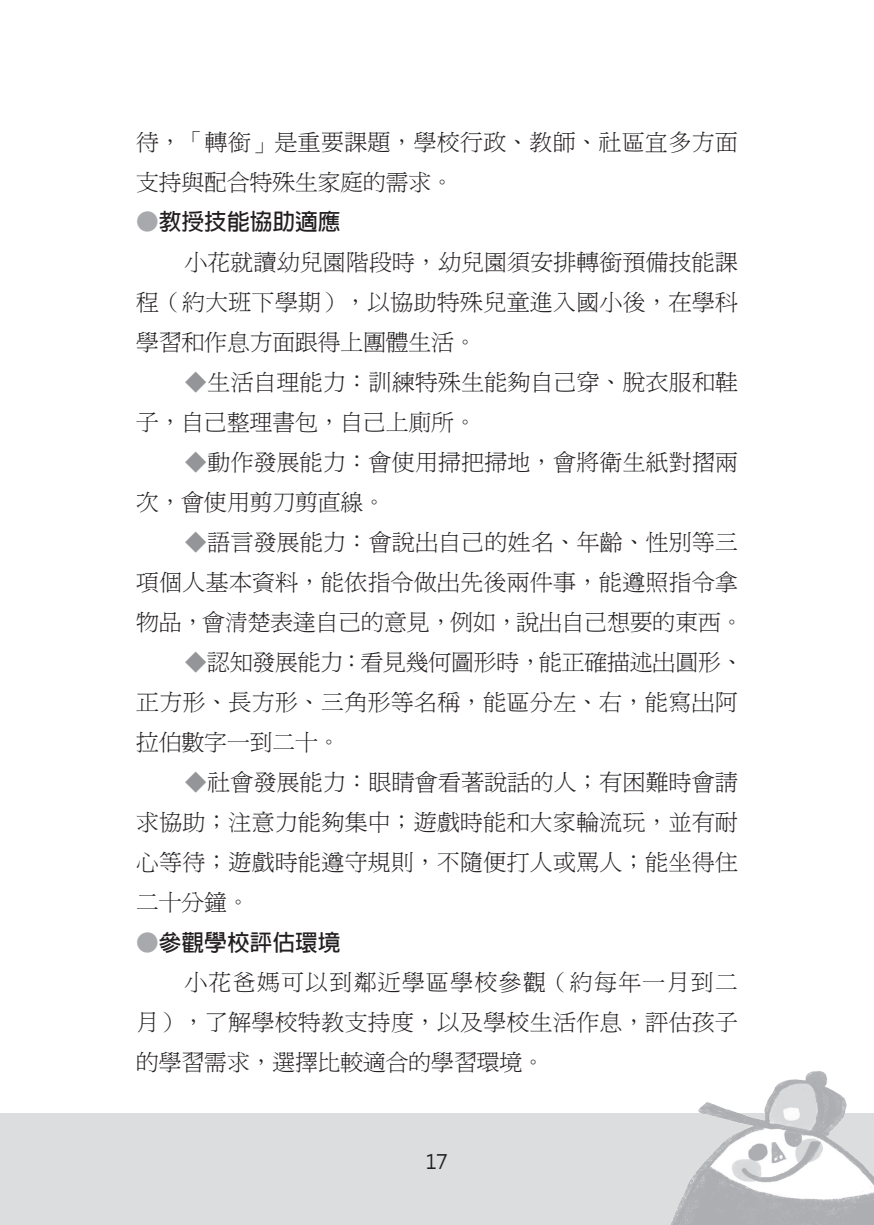
<style>
.page{position:relative;width:874px;height:1225px;background:#fff}
.page>*{position:absolute;margin:0;border:0;box-sizing:border-box;transform-origin:0 0}
.t1{font:22.6px/40px "P Ming Li U";letter-spacing:.02em;color:#231f20}
.t2{font:22.6px/40px "P Ming Li U";color:#231f20}
.t3{font:700 22.6px "Adobe Fan Heiti Std";color:#231f20}
.t4{font:19.8px "Microsoft Jheng Hei";color:#231f20}
.s1{color:#a8a9ad}
.s2{color:#939598}
</style>
<div class="page">
<div style="left:0;top:1113px;width:873px;height:112px;background:#dcdddf"></div>
<img style="left:671px;top:1071px;width:202px;height:154px">
<p class="t1" style="left:136px;top:122px;width:602px">待，「轉銜」是重要課題，學校行政、教師、社區宜多方面支持與配合特殊生家庭的需求。</p>
<p class="t3" style="left:136px;top:208px;width:206px"><span class="s1">●</span>教授技能協助適應</p>
<p class="t1" style="left:136px;top:242px;width:603px;text-align:justify;text-indent:48px">小花就讀幼兒園階段時，幼兒園須安排轉銜預備技能課程（約大班下學期），以協助特殊兒童進入國小後，在學科學習和作息方面跟得上團體生活。</p>
<p class="t1" style="left:136px;top:362px;width:603px;text-indent:48px"><span class="s2">◆</span>生活自理能力：訓練特殊生能夠自己穿、脫衣服和鞋子，自己整理書包，自己上廁所。</p>
<p class="t1" style="left:136px;top:442px;width:603px;text-indent:48px"><span class="s2">◆</span>動作發展能力：會使用掃把掃地，會將衛生紙對摺兩次，會使用剪刀剪直線。</p>
<p class="t1" style="left:136px;top:522px;width:608px;text-indent:48px"><span class="s2">◆</span>語言發展能力：會說出自己的姓名、年齡、性別等三項個人基本資料，能依指令做出先後兩件事，能遵照指令拿物品，會清楚表達自己的意見，例如，說出自己想要的東西。</p>
<p class="t2" style="left:136px;top:642px;width:608px;text-indent:48px"><span class="s2">◆</span>認知發展能力：看見幾何圖形時，能正確描述出圓形、正方形、長方形、三角形等名稱，能區分左、右，能寫出阿拉伯數字一到二十。</p>
<p class="t1" style="left:136px;top:762px;width:603px;text-align:justify;text-indent:48px"><span class="s2">◆</span>社會發展能力：眼睛會看著說話的人；有困難時會請求協助；注意力能夠集中；遊戲時能和大家輪流玩，並有耐心等待；遊戲時能遵守規則，不隨便打人或罵人；能坐得住二十分鐘。</p>
<p class="t3" style="left:136px;top:929px;width:206px"><span class="s1">●</span>參觀學校評估環境</p>
<p class="t1" style="left:136px;top:962px;width:603px;text-align:justify;text-indent:48px">小花爸媽可以到鄰近學區學校參觀（約每年一月到二月），了解學校特教支持度，以及學校生活作息，評估孩子的學習需求，選擇比較適合的學習環境。</p>
<p class="t4" style="left:425px;top:1149px;width:24px">17</p>
</div>
